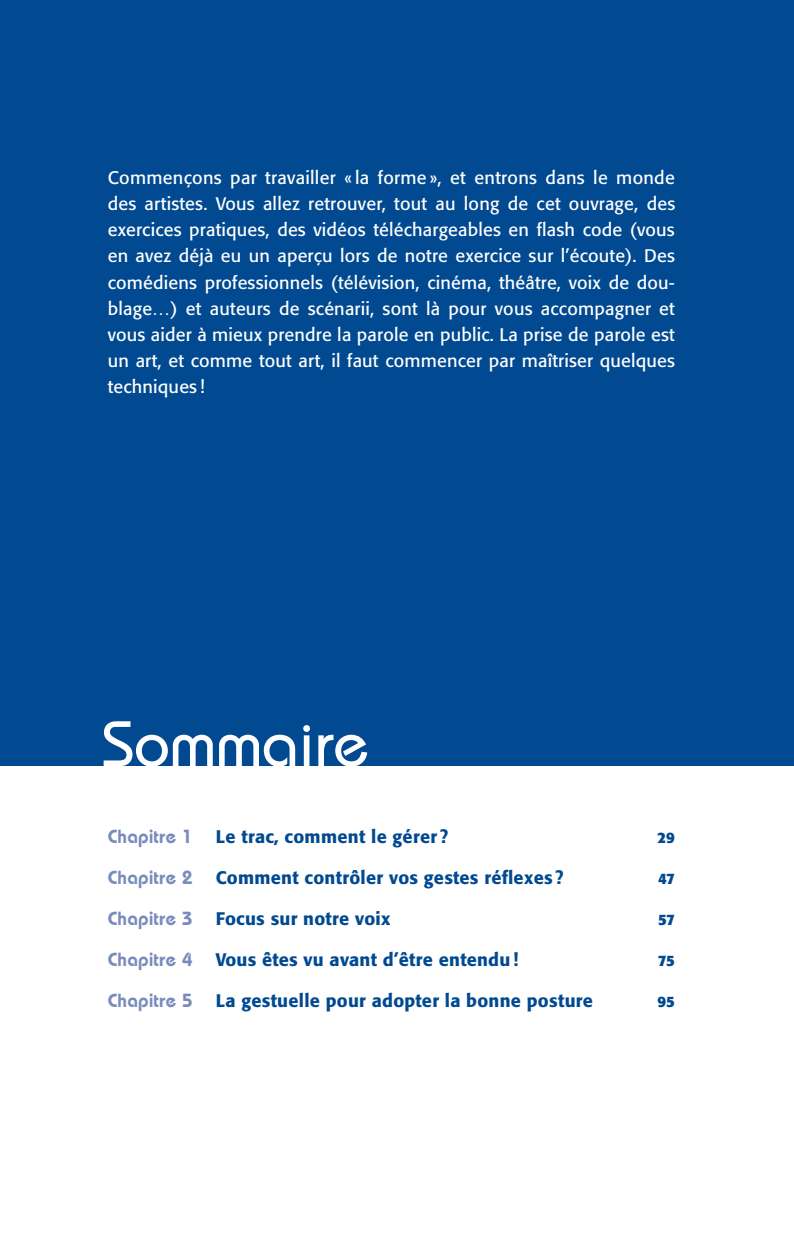
<style>
.page{position:relative;width:794px;height:1248px;background:#fff}
.page>*{position:absolute;margin:0;border:0;box-sizing:border-box;transform-origin:0 0}
.t1{font:500 64px "Bauhaus";color:#fff}
.t2{font:18px/26px "Formata";letter-spacing:.01em;color:#fff;text-align:justify}
.t3{font:500 18px "Formata";letter-spacing:.015em;color:#014990}
.t4{font:700 15px "Formata";letter-spacing:-.02em;color:#014990}
.s1{font-family:"Bauhaus";font-weight:600;font-size:19px;color:#788bbc}
</style>
<div class="page">
<div style="left:0;top:0;width:794px;height:765px;background:#014990"></div>
<p class="t2" style="left:108px;top:165px;width:569px">Commençons par travailler « la forme », et entrons dans le monde des artistes. Vous allez retrouver, tout au long de cet ouvrage, des exercices pratiques, des vidéos téléchargeables en flash code (vous en avez déjà eu un aperçu lors de notre exercice sur l’écoute). Des comédiens professionnels (télévision, cinéma, théâtre, voix de dou&shy;blage…) et auteurs de scénarii, sont là pour vous accompagner et vous aider à mieux prendre la parole en public. La prise de parole est un art, et comme tout art, il faut commencer par maîtriser quelques techniques !</p>
<h1 class="t1" style="left:102px;top:705px;width:268px">Sommaire</h1>
<p class="t3" style="left:108px;top:825px;width:342px"><span class="s1">Chapitre 1</span> Le trac, comment le gérer ?</p>
<p class="t4" style="left:657px;top:828px;width:19px">29</p>
<p class="t3" style="left:108px;top:866px;width:457px"><span class="s1">Chapitre 2</span> Comment contrôler vos gestes réflexes ?</p>
<p class="t4" style="left:658px;top:869px;width:18px">47</p>
<p class="t3" style="left:108px;top:907px;width:284px"><span class="s1">Chapitre 3</span> Focus sur notre voix</p>
<p class="t4" style="left:658px;top:910px;width:18px">57</p>
<p class="t3" style="left:108px;top:948px;width:412px"><span class="s1">Chapitre 4</span> Vous êtes vu avant d’être entendu !</p>
<p class="t4" style="left:657px;top:951px;width:19px">75</p>
<p class="t3" style="left:108px;top:989px;width:487px"><span class="s1">Chapitre 5</span> La gestuelle pour adopter la bonne posture</p>
<p class="t4" style="left:657px;top:992px;width:19px">95</p>
</div>
